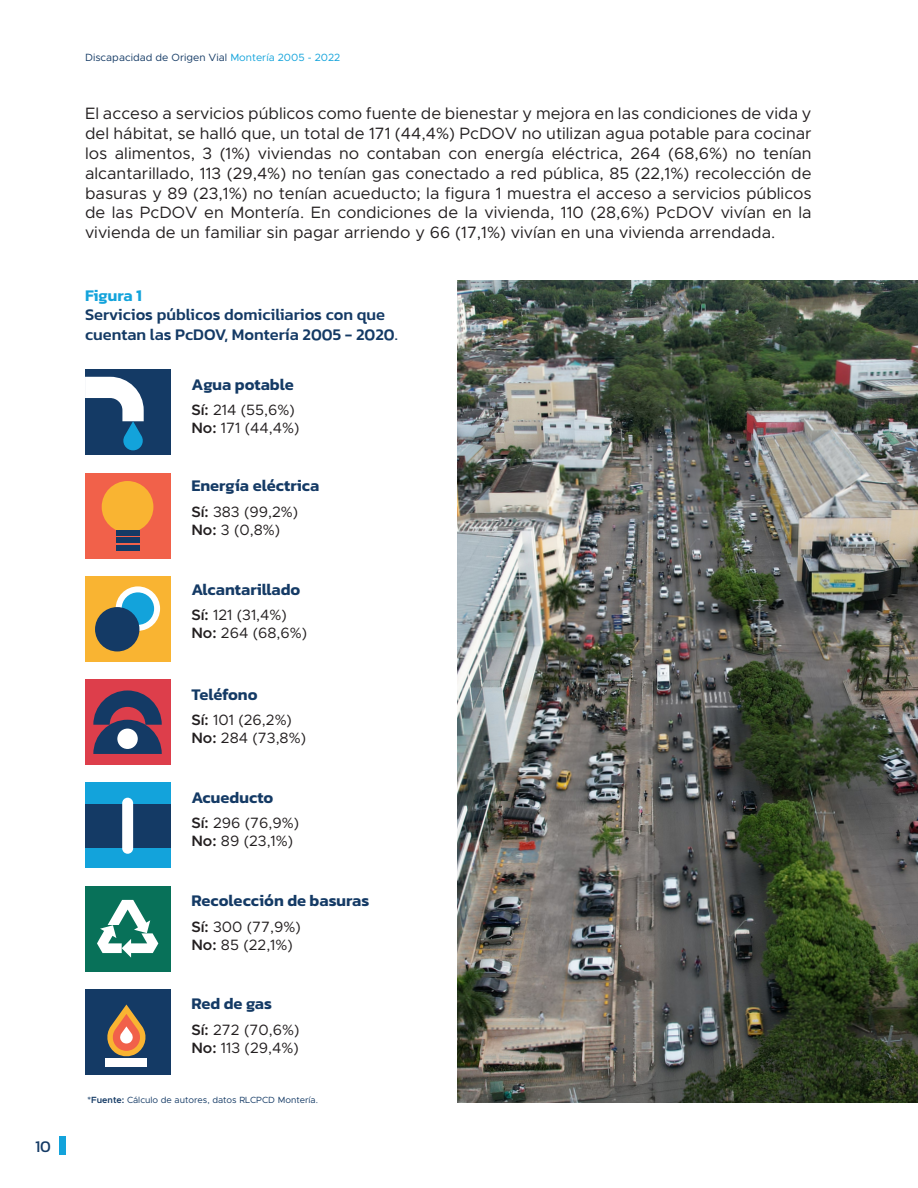
<style>
.page{position:relative;width:918px;height:1188px;background:#fff}
.page>*{position:absolute;margin:0;border:0;box-sizing:border-box;transform-origin:0 0}
.Párrafos{font:16.5px/19.8px "Metropolis";color:#231f20;text-align:justify}
.t1{font:600 16.5px "Kanit";color:#143a65}
.t2{font:500 16.5px/19.8px "Kanit";color:#143a65}
.t3{font:600 16.5px "Kanit";color:#13a3db}
.t4{font:16.5px "Kanit";color:#143a65}
.t5{font:15px "Metropolis";color:#231f20}
.t6{font:10.5px "Metropolis";color:#143a65}
.t7{font:9px "Metropolis";color:#143a65}
.s1{color:#13a3db}
.s2{font-weight:600}
</style>
<div class="page">
<div style="left:60px;top:1136px;width:6px;height:19px;background:#13a3db"></div>
<div style="left:85px;top:370px;width:85px;height:85px;background:#143a65"></div>
<svg style="left:85px;top:377px;width:59px;height:73px"></svg>
<div style="left:85px;top:473px;width:85px;height:85px;background:#f1614a"></div>
<div style="left:102px;top:481px;width:51px;height:52px;background:#f9b432;border-radius:50%"></div>
<div style="left:116px;top:530px;width:23px;height:5px;background:#143a65"></div>
<div style="left:116px;top:537px;width:23px;height:6px;background:#143a65"></div>
<div style="left:116px;top:545px;width:23px;height:5px;background:#143a65"></div>
<div style="left:85px;top:576px;width:85px;height:85px;background:#f9b432"></div>
<div style="left:116px;top:586px;width:44px;height:45px;background:#fff;border-radius:50%"></div>
<div style="left:122px;top:592px;width:32px;height:33px;background:#13a3db;border-radius:50%"></div>
<div style="left:95px;top:607px;width:44px;height:44px;background:#143a65;border-radius:50%"></div>
<div style="left:85px;top:680px;width:85px;height:85px;background:#dd3e4b"></div>
<svg style="left:93px;top:690px;width:69px;height:64px"></svg>
<div style="left:117px;top:729px;width:21px;height:20px;background:#fff;border-radius:50%"></div>
<div style="left:85px;top:783px;width:85px;height:85px;background:#13a3db"></div>
<div style="left:85px;top:804px;width:85px;height:44px;background:#143a65"></div>
<div style="left:122px;top:798px;width:11px;height:56px;background:#fff;border-radius:5px"></div>
<div style="left:85px;top:886px;width:85px;height:85px;background:#087159"></div>
<svg style="left:97px;top:900px;width:61px;height:58px"></svg>
<div style="left:85px;top:990px;width:85px;height:85px;background:#143a65"></div>
<svg style="left:107px;top:1005px;width:39px;height:52px"></svg>
<div style="left:106px;top:1058px;width:41px;height:9px;background:#fff"></div>
<img style="left:457px;top:281px;width:461px;height:822px">
<p class="t4" style="left:35px;top:1134px;width:18px">10</p>
<p class="t6" style="left:85px;top:51px;width:257px">Discapacidad de Origen Vial <span class="s1">Montería 2005 - 2022</span></p>
<p class="Párrafos" style="left:85px;top:104px;width:728px">El acceso a servicios públicos como fuente de bienestar y mejora en las condiciones de vida y del hábitat, se halló que, un total de 171 (44,4%) PcDOV no utilizan agua potable para cocinar los alimentos, 3 (1%) viviendas no contaban con energía eléctrica, 264 (68,6%) no tenían alcantarillado, 113 (29,4%) no tenían gas conectado a red pública, 85 (22,1%) recolección de basuras y 89 (23,1%) no tenían acueducto; la figura 1 muestra el acceso a servicios públicos de las PcDOV en Montería. En condiciones de la vivienda, 110 (28,6%) PcDOV vivían en la vivienda de un familiar sin pagar arriendo y 66 (17,1%) vivían en una vivienda arrendada.</p>
<p class="t3" style="left:85px;top:282px;width:59px">Figura 1</p>
<p class="t2" style="left:85px;top:304px;width:314px">Servicios públicos domiciliarios con que cuentan las PcDOV, Montería 2005 - 2020.</p>
<p class="t1" style="left:191px;top:372px;width:104px">Agua potable</p>
<p class="t5" style="left:191px;top:401px;width:105px"><span class="s2">Sí:</span> 214 (55,6%)</p>
<p class="t5" style="left:191px;top:419px;width:110px"><span class="s2">No:</span> 171 (44,4%)</p>
<p class="t1" style="left:191px;top:473px;width:130px">Energía eléctrica</p>
<p class="t5" style="left:191px;top:502px;width:108px"><span class="s2">Sí:</span> 383 (99,2%)</p>
<p class="t5" style="left:191px;top:520px;width:90px"><span class="s2">No:</span> 3 (0,8%)</p>
<p class="t1" style="left:191px;top:576px;width:111px">Alcantarillado</p>
<p class="t5" style="left:191px;top:606px;width:97px"><span class="s2">Sí:</span> 121 (31,4%)</p>
<p class="t5" style="left:191px;top:624px;width:117px"><span class="s2">No:</span> 264 (68,6%)</p>
<p class="t1" style="left:191px;top:681px;width:68px">Teléfono</p>
<p class="t5" style="left:191px;top:711px;width:102px"><span class="s2">Sí:</span> 101 (26,2%)</p>
<p class="t5" style="left:191px;top:729px;width:116px"><span class="s2">No:</span> 284 (73,8%)</p>
<p class="t1" style="left:191px;top:785px;width:84px">Acueducto</p>
<p class="t5" style="left:191px;top:814px;width:109px"><span class="s2">Sí:</span> 296 (76,9%)</p>
<p class="t5" style="left:191px;top:832px;width:103px"><span class="s2">No:</span> 89 (23,1%)</p>
<p class="t1" style="left:191px;top:888px;width:180px">Recolección de basuras</p>
<p class="t5" style="left:191px;top:917px;width:111px"><span class="s2">Sí:</span> 300 (77,9%)</p>
<p class="t5" style="left:191px;top:935px;width:103px"><span class="s2">No:</span> 85 (22,1%)</p>
<p class="t1" style="left:191px;top:991px;width:82px">Red de gas</p>
<p class="t5" style="left:191px;top:1020px;width:110px"><span class="s2">Sí:</span> 272 (70,6%)</p>
<p class="t5" style="left:191px;top:1038px;width:109px"><span class="s2">No:</span> 113 (29,4%)</p>
<p class="t7" style="left:88px;top:1094px;width:232px"><span class="s2">*Fuente:</span> Cálculo de autores, datos RLCPCD Montería.</p>
</div>
